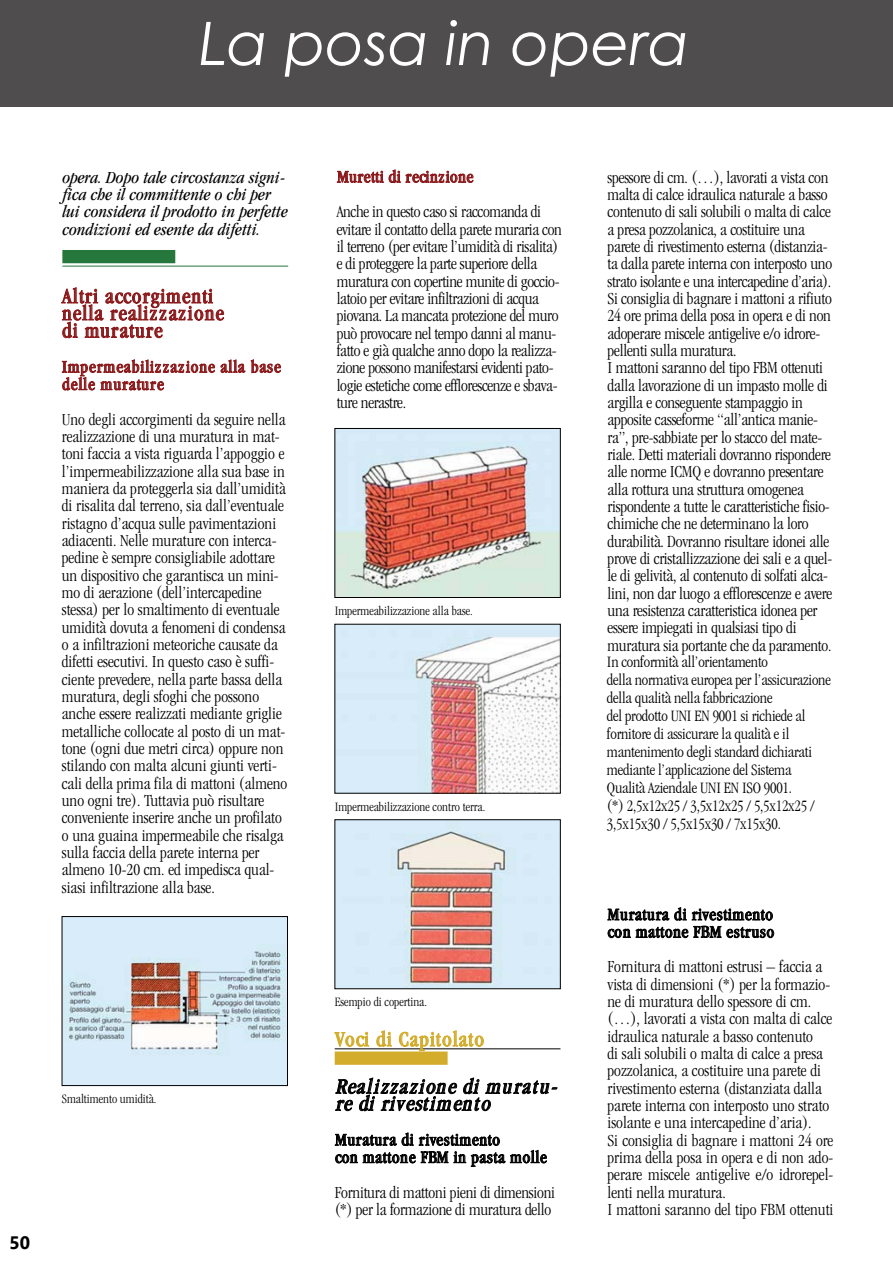
<style>
.page{position:relative;width:893px;height:1263px;background:#fff}
.page>*{position:absolute;margin:0;border:0;box-sizing:border-box;transform-origin:0 0}
.t1{font:italic 60px "Century Gothic";color:#fff}
.t2{font:condensed 21.6px/17.2px "Garamond";letter-spacing:.055em;color:#8b181a}
.t3{font:italic condensed 21.6px/17px "Garamond";color:#000}
.t4{font:condensed 21.6px "Garamond";letter-spacing:.055em;color:#d2ac2a}
.t5{font:700 18px "Ebrima";color:#000}
.t6{font:300 condensed 17.4px/17.4px "Garamond";letter-spacing:-.01em;color:#000}
.t7{font:italic condensed 17.4px/17.4px "Garamond";color:#000}
.t8{font:condensed 17.4px/17.4px "Garamond";letter-spacing:.04em;color:#000}
.t9{font:condensed 17.4px/17.4px "Garamond";letter-spacing:.055em;color:#8b181a}
.t10{font:condensed 17.4px "Garamond";letter-spacing:.03em;color:#8b181a}
.t11{font:300 condensed 16.5px/18px "Garamond Light Condensed S Si";letter-spacing:-.01em;color:#000}
.t12{font:300 condensed 13.35px "Garamond";color:#000}
</style>
<div class="page">
<div style="left:0;top:0;width:893px;height:106px;background:#4f4d4d"></div>
<div style="left:62px;top:250px;width:113px;height:13px;background:#26773b"></div>
<hr style="left:62px;top:266px;width:226px;height:1px;background:#26773b">
<svg style="left:61px;top:287px;width:163px;height:52px"></svg>
<svg style="left:62px;top:359px;width:219px;height:32px"></svg>
<svg style="left:337px;top:169px;width:137px;height:14px"></svg>
<img style="left:337px;top:626px;width:221px;height:165px">
<img style="left:337px;top:430px;width:221px;height:166px">
<div style="left:335px;top:428px;width:225px;height:170px;border:1px solid #000"></div>
<div style="left:335px;top:1051px;width:113px;height:14px;background:#d2ac2a"></div>
<hr style="left:335px;top:1048px;width:225px;height:1px;background:#000">
<svg style="left:334px;top:1032px;width:35px;height:15px"></svg>
<svg style="left:376px;top:1030px;width:16px;height:17px"></svg>
<svg style="left:399px;top:1030px;width:85px;height:21px"></svg>
<svg style="left:607px;top:907px;width:167px;height:31px"></svg>
<svg style="left:335px;top:1077px;width:223px;height:90px"></svg>
<img style="left:337px;top:821px;width:221px;height:166px">
<img style="left:64px;top:918px;width:222px;height:166px">
<div style="left:62px;top:916px;width:226px;height:170px;border:1px solid #000"></div>
<h1 class="t1" style="left:199px;top:1px;width:491px">La posa in opera</h1>
<p class="t7" style="left:62px;top:168px;width:227px">opera. Dopo tale circostanza signi&shy;fica che il committente o chi per lui considera il prodotto in perfette condizioni ed esente da difetti.</p>
<p class="t2" style="left:62px;top:287px;width:163px">Altri accorgimenti nella realizzazione di murature</p>
<p class="t9" style="left:62px;top:358px;width:220px">Impermeabilizzazione alla base delle murature</p>
<p class="t6" style="left:62px;top:410px;width:227px">Uno degli accorgimenti da seguire nella realizzazione di una muratura in mat&shy;toni faccia a vista riguarda l’appoggio e l’impermeabilizzazione alla sua base in maniera da proteggerla sia dall’umidità di risalita dal terreno, sia dall’eventuale ristagno d’acqua sulle pavimentazioni adiacenti. Nelle murature con interca&shy;pedine è sempre consigliabile adottare un dispositivo che garantisca un mini&shy;mo di aerazione (dell’intercapedine stessa) per lo smaltimento di eventuale umidità dovuta a fenomeni di condensa o a infiltrazioni meteoriche causate da difetti esecutivi. In questo caso è suffi&shy;ciente prevedere, nella parte bassa della muratura, degli sfoghi che possono anche essere realizzati mediante griglie metalliche collocate al posto di un mat&shy;tone (ogni due metri circa) oppure non stilando con malta alcuni giunti verti&shy;cali della prima fila di mattoni (almeno uno ogni tre). Tuttavia può risultare conveniente inserire anche un profilato o una guaina impermeabile che risalga sulla faccia della parete interna per almeno 10-20 cm. ed impedisca qual&shy;siasi infiltrazione alla base.</p>
<p class="t12" style="left:62px;top:1091px;width:96px">Smaltimento umidità.</p>
<p class="t5" style="left:10px;top:1229px;width:22px">50</p>
<p class="t10" style="left:337px;top:167px;width:138px">Muretti di recinzione</p>
<p class="t6" style="left:337px;top:203px;width:227px">Anche in questo caso si raccomanda di evitare il contatto della parete muraria con il terreno (per evitare l’umidità di risalita) e di proteggere la parte superiore della muratura con copertine munite di goccio&shy;latoio per evitare infiltrazioni di acqua piovana. La mancata protezione del muro può provocare nel tempo danni al manu&shy;fatto e già qualche anno dopo la realizza&shy;zione possono manifestarsi evidenti pato&shy;logie estetiche come efflorescenze e sbava&shy;ture nerastre.</p>
<p class="t12" style="left:335px;top:603px;width:140px">Impermeabilizzazione alla base.</p>
<p class="t12" style="left:335px;top:799px;width:152px">Impermeabilizzazione contro terra.</p>
<p class="t12" style="left:335px;top:994px;width:94px">Esempio di copertina.</p>
<p class="t4" style="left:335px;top:1027px;width:150px">Voci di Capitolato</p>
<p class="t3" style="left:335px;top:1078px;width:228px">Realizzazione di muratu&shy;re di rivestimento</p>
<p class="t8" style="left:335px;top:1131px;width:213px">Muratura di rivestimento<br>con mattone FBM in pasta molle</p>
<p class="t6" style="left:335px;top:1183px;width:222px">Fornitura di mattoni pieni di dimensioni (*) per la formazione di muratura dello</p>
<p class="t6" style="left:607px;top:168px;width:226px">spessore di cm. (…), lavorati a vista con malta di calce idraulica naturale a basso contenuto di sali solubili o malta di calce a presa pozzolanica, a costituire una parete di rivestimento esterna (distanzia&shy;ta dalla parete interna con interposto uno strato isolante e una intercapedine d’aria).<br>Si consiglia di bagnare i mattoni a rifiuto 24 ore prima della posa in opera e di non adoperare miscele antigelive e/o idrore&shy;pellenti sulla muratura.<br>I mattoni saranno del tipo FBM ottenuti dalla lavorazione di un impasto molle di argilla e conseguente stampaggio in apposite casseforme “all’antica manie&shy;ra”, pre-sabbiate per lo stacco del mate&shy;riale. Detti materiali dovranno rispondere alle norme ICMQ e dovranno presentare alla rottura una struttura omogenea rispondente a tutte le caratteristiche fisio&shy;chimiche che ne determinano la loro durabilità. Dovranno risultare idonei alle prove di cristallizzazione dei sali e a quel&shy;le di gelività, al contenuto di solfati alca&shy;lini, non dar luogo a efflorescenze e avere una resistenza caratteristica idonea per essere impiegati in qualsiasi tipo di muratura sia portante che da paramento.<br>I mattoni dovranno avere colorazione uniforme (stonalizzata nel pezzo singo&shy;lo) conformi alla normativa UNI 8942/86. In conformità all’orientamento della normativa europea per l’assicura&shy;zione della qualità nella fabbricazione del prodotto UNI EN 9001 si richiede al fornitore di assicurare la qualità e il mantenimento degli standard dichiarati mediante l’applicazione del Sistema</p>
<p class="t11" style="left:607px;top:653px;width:225px">In conformità all’orientamento<br>della normativa europea per l’assicurazione della qualità nella fabbricazione<br>del prodotto UNI EN 9001 si richiede al fornitore di assicurare la qualità e il mantenimento degli standard dichiarati mediante l’applicazione del Sistema Qualità Aziendale UNI EN ISO 9001.<br>(*) 2,5x12x25 / 3,5x12x25 / 5,5x12x25 / 3,5x15x30 / 5,5x15x30 / 7x15x30.</p>
<p class="t8" style="left:608px;top:905px;width:168px">Muratura di rivestimento con mattone FBM estruso</p>
<p class="t6" style="left:607px;top:958px;width:227px">Fornitura di mattoni estrusi – faccia a vista di dimensioni (*) per la formazio&shy;ne di muratura dello spessore di cm. (…), lavorati a vista con malta di calce idraulica naturale a basso contenuto<br>di sali solubili o malta di calce a presa pozzolanica, a costituire una parete di rivestimento esterna (distanziata dalla parete interna con interposto uno strato isolante e una intercapedine d’aria).<br>Si consiglia di bagnare i mattoni 24 ore prima della posa in opera e di non ado&shy;perare miscele antigelive e/o idrorepel&shy;lenti nella muratura.<br>I mattoni saranno del tipo FBM ottenuti</p>
</div>
